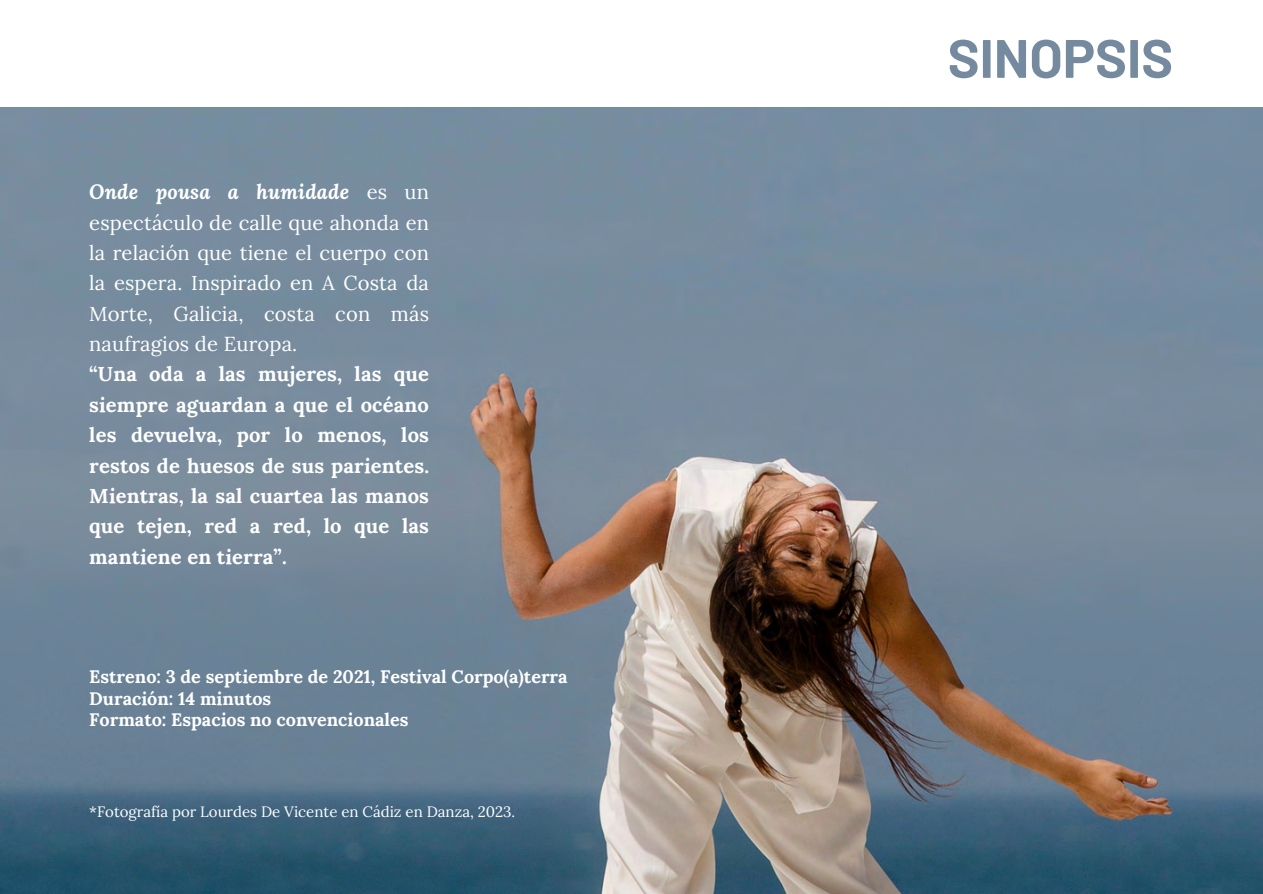
<style>
.page{position:relative;width:1263px;height:894px;background:#fff}
.page>*{position:absolute;margin:0;border:0;box-sizing:border-box;transform-origin:0 0}
.t1{font:700 54px "Barlow";color:#758a9f}
.t2{font:700 20.1px/30.3px "Lora";letter-spacing:.01em;color:#fff;text-align:justify}
.t3{font:20.1px/30.3px "Lora";letter-spacing:.01em;color:#fff;text-align:justify}
.t4{font:700 18px "Lora";color:#fff}
.t5{font:15px "Lora";color:#fff}
.s1{font-weight:700;font-style:italic}
</style>
<div class="page">
<img style="left:0;top:108px;width:1263px;height:785px">
<p class="t3" style="left:89px;top:176px;width:341px"><span class="s1">Onde pousa a humidade</span> es un espectáculo de calle que ahonda en la relación que tiene el cuerpo con la espera. Inspirado en A Costa da Morte, Galicia, costa con más naufragios de Europa.</p>
<p class="t2" style="left:89px;top:359px;width:341px">“Una oda a las mujeres, las que siempre aguardan a que el océano les devuelva, por lo menos, los restos de huesos de sus parientes.<br>Mientras, la sal cuartea las manos que tejen, red a red, lo que las mantiene en tierra”.</p>
<p class="t4" style="left:89px;top:665px;width:480px">Estreno: 3 de septiembre de 2021, Festival Corpo(a)terra</p>
<p class="t4" style="left:89px;top:686px;width:184px">Duración: 14 minutos</p>
<p class="t4" style="left:89px;top:707px;width:321px">Formato: Espacios no convencionales</p>
<p class="t5" style="left:89px;top:801px;width:428px">*Fotografía por Lourdes De Vicente en Cádiz en Danza, 2023.</p>
<p class="t1" style="left:948px;top:24px;width:227px">SINOPSIS</p>
</div>
